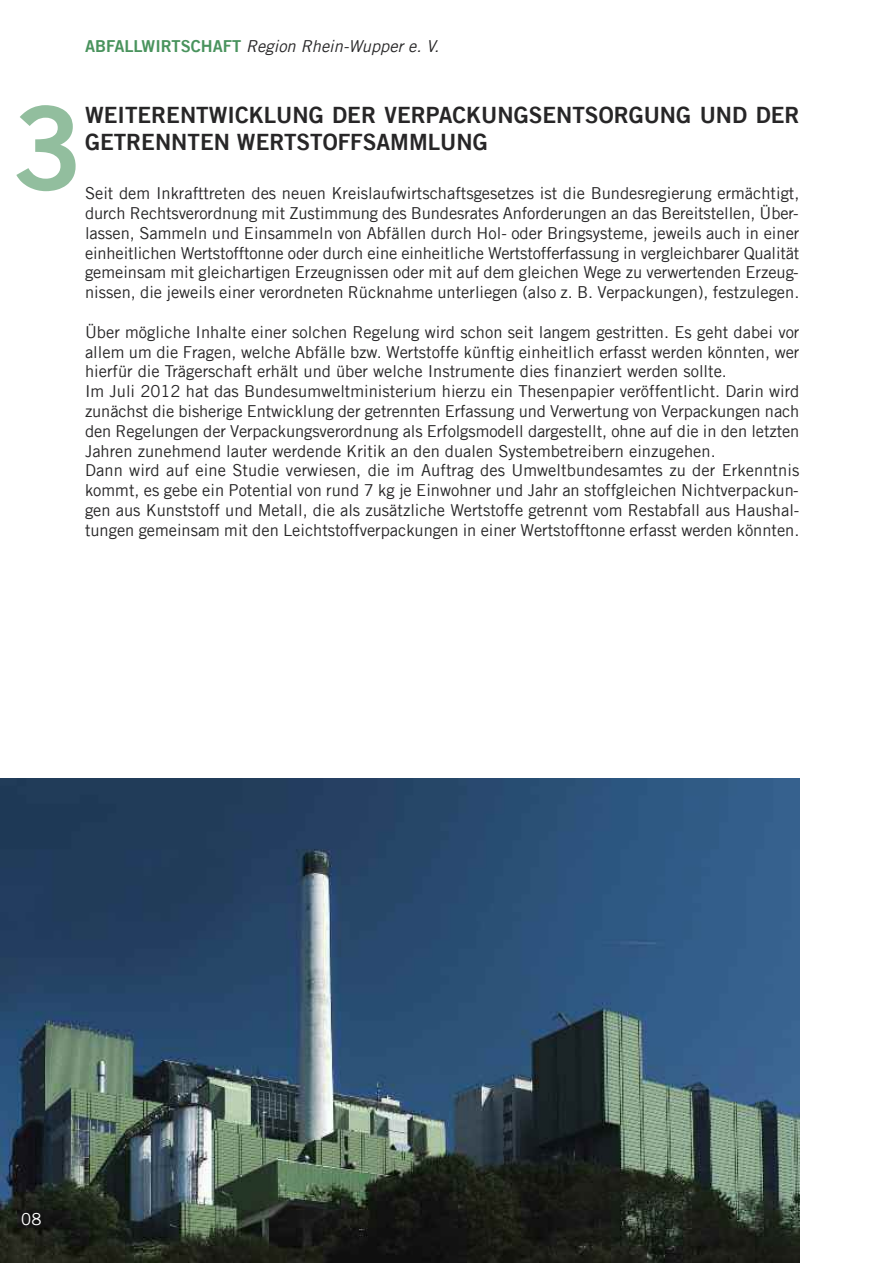
<style>
.page{position:relative;width:893px;height:1263px;background:#fff}
.page>*{position:absolute;margin:0;border:0;box-sizing:border-box;transform-origin:0 0}
.t1{font:22.5px/27px "Trade Gothic LT Bold Two";color:#272627}
.t2{font:16.5px/19.8px "Trade Gothic LT";color:#272627;text-align:justify}
.t3{font:italic 16.5px "Trade Gothic LT";color:#272627}
.t4{font:16.5px "Trade Gothic LT";color:#fff}
.s1{font-family:"Trade Gothic LT Bold Two";font-style:normal;color:#49935d}
</style>
<div class="page">
<img style="left:0;top:778px;width:799px;height:485px">
<svg style="left:16px;top:105px;width:60px;height:86px"></svg>
<p class="t3" style="left:85px;top:36px;width:356px"><span class="s1">ABFALLWIRTSCHAFT</span> Region Rhein-Wupper e. V.</p>
<h1 class="t1" style="left:85px;top:101px;width:716px">WEITERENTWICKLUNG DER VERPACKUNGSENTSORGUNG UND DER<br>GETRENNTEN WERTSTOFFSAMMLUNG</h1>
<p class="t2" style="left:85px;top:183px;width:716px">Seit dem Inkrafttreten des neuen Kreislaufwirtschaftsgesetzes ist die Bundesregierung ermächtigt, durch Rechtsverordnung mit Zustimmung des Bundesrates Anforderungen an das Bereitstellen, Über&shy;lassen, Sammeln und Einsammeln von Abfällen durch Hol- oder Bringsysteme, jeweils auch in einer einheitlichen Wertstofftonne oder durch eine einheitliche Wertstofferfassung in vergleichbarer Qualität gemeinsam mit gleichartigen Erzeugnissen oder mit auf dem gleichen Wege zu verwertenden Erzeug&shy;nissen, die jeweils einer verordneten Rücknahme unterliegen (also z. B. Verpackungen), festzulegen.</p>
<p class="t2" style="left:85px;top:322px;width:716px;text-align:left">Über mögliche Inhalte einer solchen Regelung wird schon seit langem gestritten. Es geht dabei vor allem um die Fragen, welche Abfälle bzw. Wertstoffe künftig einheitlich erfasst werden könnten, wer hierfür die Trägerschaft erhält und über welche Instrumente dies finanziert werden sollte.<br>Im Juli 2012 hat das Bundesumweltministerium hierzu ein Thesenpapier veröffentlicht. Darin wird zunächst die bisherige Entwicklung der getrennten Erfassung und Verwertung von Verpackungen nach den Regelungen der Verpackungsverordnung als Erfolgsmodell dargestellt, ohne auf die in den letzten Jahren zunehmend lauter werdende Kritik an den dualen Systembetreibern einzugehen.<br>Dann wird auf eine Studie verwiesen, die im Auftrag des Umweltbundesamtes zu der Erkenntnis kommt, es gebe ein Potential von rund 7 kg je Einwohner und Jahr an stoffgleichen Nichtverpackun&shy;gen aus Kunststoff und Metall, die als zusätzliche Wertstoffe getrennt vom Restabfall aus Haushal&shy;tungen gemeinsam mit den Leichtstoffverpackungen in einer Wertstofftonne erfasst werden könnten.</p>
<p class="t4" style="left:21px;top:1209px;width:22px">08</p>
</div>
